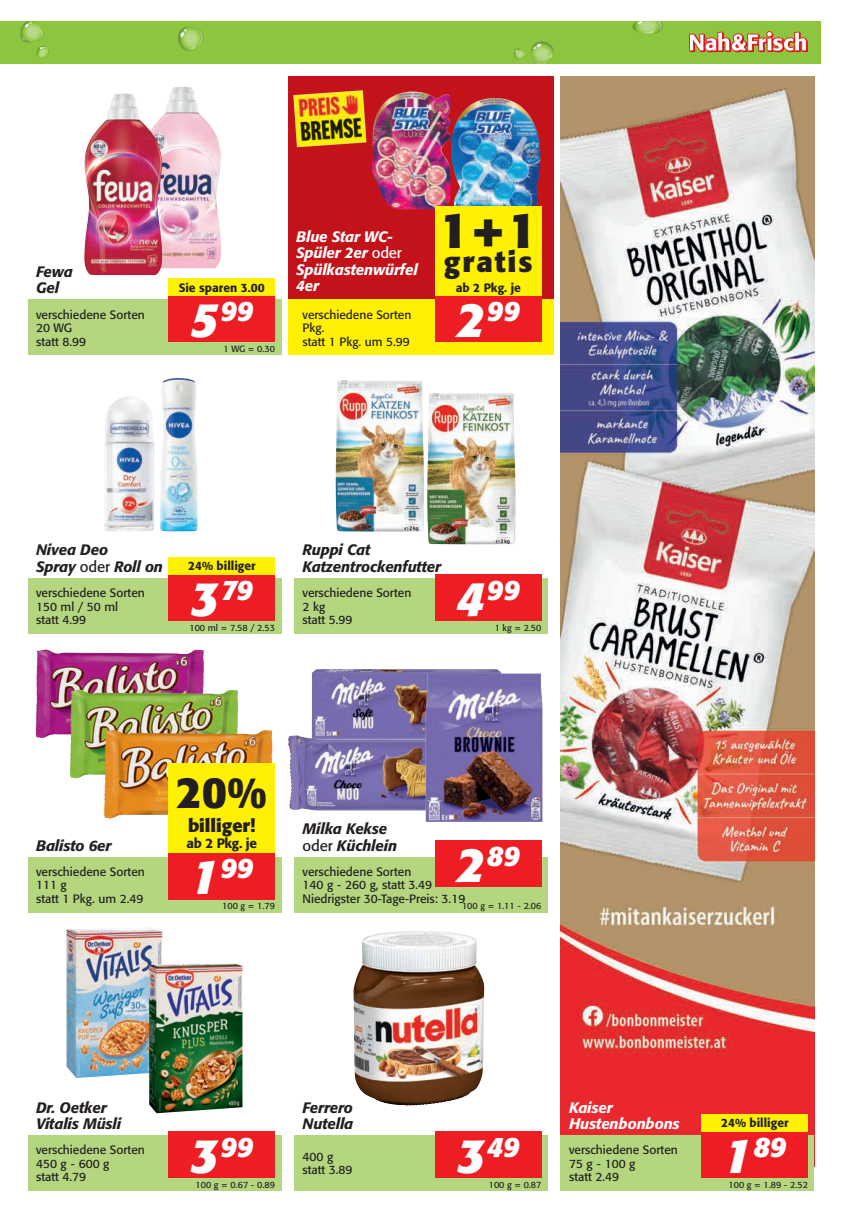
<style>
.page{position:relative;width:842px;height:1212px;background:#fff}
.page>*{position:absolute;margin:0;border:0;box-sizing:border-box;transform-origin:0 0}
.t1{font:700 49.5px "Formata Std";color:#231f20}
.t2{font:700 43.5px "Formata Std";color:#231f20}
.t3{font:700 28.5px "Formata Std";letter-spacing:.07em;color:#231f20}
.t4{font:italic 700 28.05px "Formata Std";letter-spacing:.005em;color:#fff}
.t5{font:700 18px "Formata Std";color:#231f20}
.t6{font:italic 500 15px/16.5px "Formata Std";letter-spacing:-.01em;color:#231f20}
.t7{font:italic 500 15px/16.5px "Formata Std";letter-spacing:-.01em;color:#fff}
.t8{font:500 13.5px "Formata Std";letter-spacing:-.02em;color:#231f20}
.t9{font:12px/13.5px "Formata Std";color:#231f20}
.t10{font:500 12px "Formata Std";color:#231f20}
.t11{font:9px "Formata Std";color:#231f20}
.s1{font-size:48px}
.s2{font-weight:400;font-style:normal}
</style>
<div class="page">
<div style="left:288px;top:77px;width:265px;height:278px;background:#c4121a"></div>
<img style="left:293px;top:90px;width:74px;height:58px">
<div style="left:288px;top:300px;width:265px;height:55px;background:#fff101"></div>
<div style="left:0;top:21px;width:821px;height:43px;background:#8bc63e"></div>
<svg style="left:20px;top:21px;width:29px;height:37px"></svg>
<svg style="left:632px;top:21px;width:31px;height:13px"></svg>
<svg style="left:531px;top:41px;width:23px;height:23px"></svg>
<svg style="left:514px;top:48px;width:11px;height:12px"></svg>
<svg style="left:178px;top:27px;width:26px;height:24px"></svg>
<svg style="left:689px;top:31px;width:119px;height:21px"></svg>
<img style="left:561px;top:77px;width:253px;height:1058px">
<img style="left:451px;top:98px;width:89px;height:108px">
<img style="left:312px;top:669px;width:189px;height:66px">
<img style="left:288px;top:735px;width:138px;height:75px">
<img style="left:35px;top:649px;width:169px;height:89px">
<img style="left:70px;top:690px;width:168px;height:88px">
<img style="left:104px;top:730px;width:169px;height:88px">
<img style="left:162px;top:87px;width:59px;height:181px">
<div style="left:294px;top:1135px;width:254px;height:56px;background:#b3d67f"></div>
<div style="left:435px;top:1131px;width:106px;height:47px;background:#ee1d23"></div>
<img style="left:353px;top:931px;width:131px;height:175px">
<div style="left:294px;top:857px;width:254px;height:55px;background:#b3d67f"></div>
<div style="left:435px;top:840px;width:106px;height:47px;background:#ee1d23"></div>
<img style="left:426px;top:673px;width:116px;height:149px">
<div style="left:28px;top:857px;width:253px;height:55px;background:#b3d67f"></div>
<div style="left:169px;top:853px;width:106px;height:46px;background:#ee1d23"></div>
<div style="left:169px;top:763px;width:106px;height:90px;background:#fff101"></div>
<div style="left:28px;top:1135px;width:253px;height:56px;background:#b3d67f"></div>
<div style="left:169px;top:1131px;width:106px;height:47px;background:#ee1d23"></div>
<img style="left:67px;top:927px;width:95px;height:151px">
<img style="left:149px;top:963px;width:93px;height:150px">
<div style="left:561px;top:1135px;width:253px;height:56px;background:#b3d67f"></div>
<div style="left:702px;top:1131px;width:106px;height:47px;background:#ee1d23"></div>
<div style="left:702px;top:1114px;width:106px;height:17px;background:#fff101"></div>
<div style="left:294px;top:578px;width:254px;height:56px;background:#b3d67f"></div>
<div style="left:435px;top:574px;width:106px;height:47px;background:#ee1d23"></div>
<img style="left:336px;top:380px;width:88px;height:151px">
<img style="left:427px;top:393px;width:89px;height:151px">
<img style="left:372px;top:92px;width:79px;height:117px">
<div style="left:28px;top:578px;width:253px;height:56px;background:#b3d67f"></div>
<div style="left:169px;top:574px;width:106px;height:47px;background:#ee1d23"></div>
<div style="left:169px;top:557px;width:106px;height:17px;background:#fff101"></div>
<img style="left:104px;top:396px;width:50px;height:135px">
<img style="left:160px;top:378px;width:37px;height:153px">
<div style="left:28px;top:300px;width:253px;height:55px;background:#b3d67f"></div>
<div style="left:169px;top:296px;width:106px;height:46px;background:#ee1d23"></div>
<div style="left:169px;top:279px;width:106px;height:17px;background:#fff101"></div>
<img style="left:84px;top:94px;width:78px;height:181px">
<div style="left:435px;top:296px;width:106px;height:46px;background:#ee1d23"></div>
<div style="left:435px;top:206px;width:106px;height:90px;background:#fff101"></div>
<p class="t6" style="left:36px;top:263px;width:38px">Fewa<br>Gel</p>
<p class="t9" style="left:36px;top:307px;width:110px">verschiedene Sorten<br>20 WG<br>statt 8.99</p>
<p class="t10" style="left:179px;top:280px;width:88px">Sie sparen 3.00</p>
<h3 class="t4" style="left:190px;top:294px;width:64px"><span class="s1">5</span>99</h3>
<p class="t11" style="left:224px;top:343px;width:53px">1 WG = 0.30</p>
<p class="t7" style="left:296px;top:228px;width:123px">Blue Star WC-<br>Spüler 2er <span class="s2">oder<br></span>Spülkastenwürfel<br>4er</p>
<p class="t9" style="left:303px;top:307px;width:110px">verschiedene Sorten<br>Pkg.<br>statt 1 Pkg. um 5.99</p>
<h1 class="t1" style="left:440px;top:200px;width:99px">1+1</h1>
<h3 class="t3" style="left:444px;top:244px;width:90px">gratis</h3>
<p class="t10" style="left:456px;top:280px;width:67px">ab 2 Pkg. je</p>
<h3 class="t4" style="left:457px;top:294px;width:64px"><span class="s1">2</span>99</h3>
<p class="t6" style="left:36px;top:542px;width:128px">Nivea Deo<br>Spray <span class="s2">oder</span> Roll on</p>
<p class="t9" style="left:36px;top:586px;width:110px">verschiedene Sorten<br>150 ml / 50 ml<br>statt 4.99</p>
<p class="t10" style="left:188px;top:558px;width:69px">24% billiger</p>
<h3 class="t4" style="left:191px;top:572px;width:64px"><span class="s1">3</span>79</h3>
<p class="t11" style="left:189px;top:622px;width:87px">100 ml = 7.58 / 2.53</p>
<p class="t6" style="left:303px;top:542px;width:140px">Ruppi Cat<br>Katzentrockenfutter</p>
<p class="t9" style="left:303px;top:586px;width:110px">verschiedene Sorten<br>2 kg<br>statt 5.99</p>
<h3 class="t4" style="left:457px;top:572px;width:64px"><span class="s1">4</span>99</h3>
<p class="t11" style="left:495px;top:622px;width:48px">1 kg = 2.50</p>
<p class="t6" style="left:36px;top:837px;width:77px">Balisto 6er</p>
<p class="t9" style="left:36px;top:864px;width:110px">verschiedene Sorten<br>111 g<br>statt 1 Pkg. um 2.49</p>
<h2 class="t2" style="left:177px;top:765px;width:92px">20%</h2>
<h3 class="t5" style="left:188px;top:814px;width:69px">billiger!</h3>
<p class="t8" style="left:187px;top:835px;width:72px">ab 2 Pkg. je</p>
<h3 class="t4" style="left:190px;top:851px;width:64px"><span class="s1">1</span>99</h3>
<p class="t11" style="left:222px;top:900px;width:54px">100 g = 1.79</p>
<p class="t6" style="left:303px;top:820px;width:96px">Milka Kekse <span class="s2">oder</span> Küchlein</p>
<h3 class="t4" style="left:457px;top:838px;width:64px"><span class="s1">2</span>89</h3>
<p class="t11" style="left:462px;top:900px;width:81px">100 g = 1.11 - 2.06</p>
<p class="t9" style="left:303px;top:864px;width:164px">verschiedene Sorten<br>140 g - 260 g, statt 3.49<br>Niedrigster 30-Tage-Preis: 3.19</p>
<p class="t6" style="left:36px;top:1099px;width:87px">Dr. Oetker<br>Vitalis Müsli</p>
<p class="t9" style="left:36px;top:1143px;width:110px">verschiedene Sorten<br>450 g - 600 g<br>statt 4.79</p>
<h3 class="t4" style="left:190px;top:1129px;width:64px"><span class="s1">3</span>99</h3>
<p class="t11" style="left:196px;top:1179px;width:81px">100 g = 0.67 - 0.89</p>
<p class="t6" style="left:303px;top:1099px;width:52px">Ferrero<br>Nutella</p>
<p class="t9" style="left:303px;top:1150px;width:52px">400 g statt 3.89</p>
<h3 class="t4" style="left:457px;top:1129px;width:64px"><span class="s1">3</span>49</h3>
<p class="t11" style="left:489px;top:1179px;width:54px">100 g = 0.87</p>
<p class="t7" style="left:569px;top:1099px;width:112px">Kaiser<br>Hustenbonbons</p>
<p class="t10" style="left:721px;top:1116px;width:69px">24% billiger</p>
<p class="t9" style="left:569px;top:1143px;width:110px">verschiedene Sorten<br>75 g - 100 g<br>statt 2.49</p>
<h3 class="t4" style="left:723px;top:1129px;width:64px"><span class="s1">1</span>89</h3>
<p class="t11" style="left:728px;top:1179px;width:81px">100 g = 1.89 - 2.52</p>
</div>
